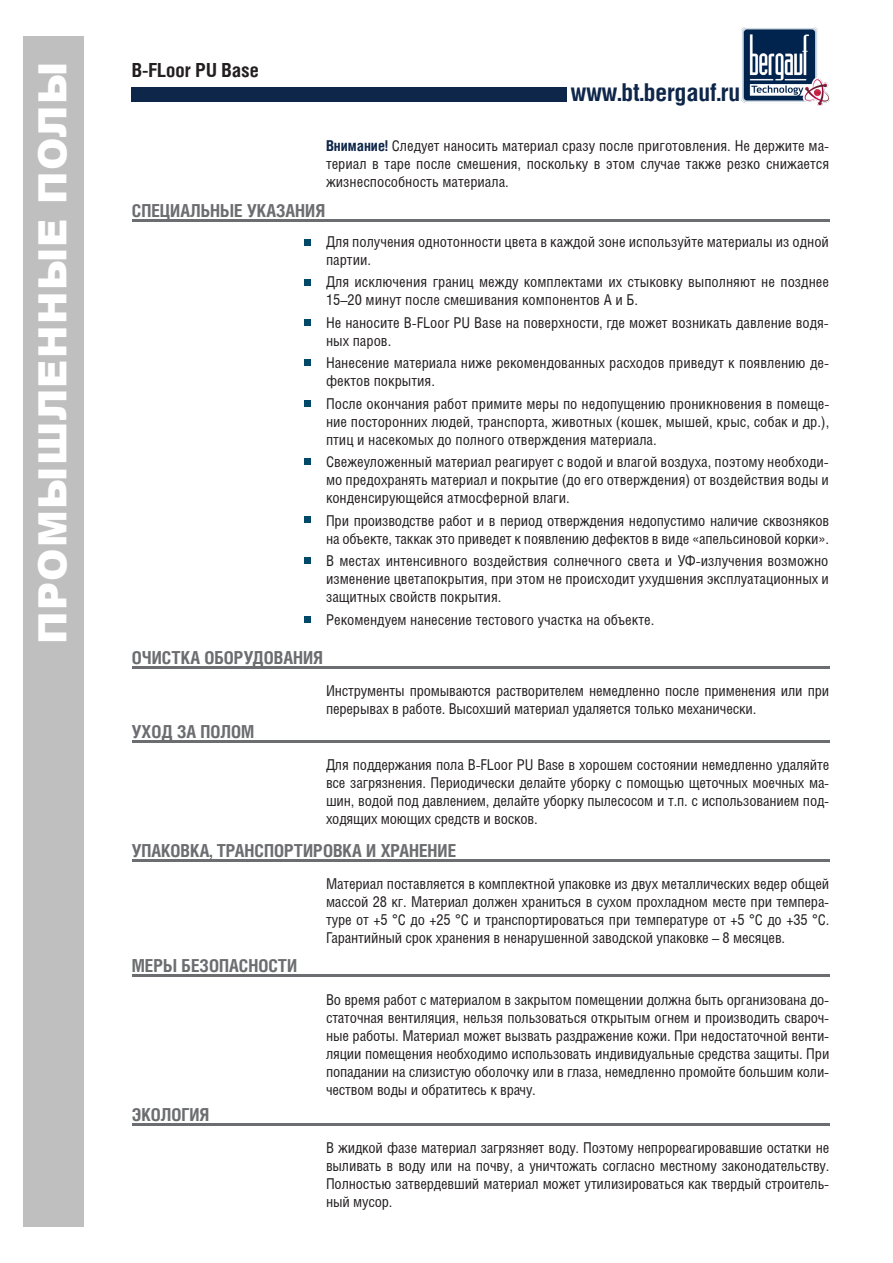
<style>
.page{position:relative;width:893px;height:1263px;background:#fff}
.page>*{position:absolute;margin:0;border:0;box-sizing:border-box;transform-origin:0 0}
.t1{font:900 39px "Arial";letter-spacing:.035em;color:#fff}
.t2{font:700 24.75px "Helios Cond";color:#0e2649}
.t3{font:700 19.5px "Helios Cond";color:#231f20}
.t4{font:700 18px "Helios Cond";color:#6c6d70}
.t5{font:15px/18px "Helios Cond";color:#231f20;text-align:justify}
.s1{font-weight:700;color:#0e2649}
</style>
<div class="page">
<div style="left:23px;top:36px;width:61px;height:1191px;background:#bfbfc0"></div>
<div style="left:132px;top:87px;width:435px;height:15px;background:#0e2649"></div>
<img style="left:742px;top:27px;width:87px;height:79px">
<hr style="left:132px;top:219px;width:697px;height:3px;background:#6c6d70">
<div style="left:305px;top:239px;width:6px;height:7px;background:#004867"></div>
<svg style="left:305px;top:279px;width:6px;height:6px"></svg>
<svg style="left:305px;top:319px;width:6px;height:6px"></svg>
<svg style="left:305px;top:359px;width:6px;height:6px"></svg>
<svg style="left:305px;top:400px;width:6px;height:6px"></svg>
<svg style="left:305px;top:459px;width:6px;height:6px"></svg>
<div style="left:305px;top:516px;width:6px;height:7px;background:#004867"></div>
<div style="left:305px;top:557px;width:6px;height:7px;background:#004867"></div>
<svg style="left:305px;top:617px;width:6px;height:6px"></svg>
<hr style="left:132px;top:666px;width:697px;height:3px;background:#6c6d70">
<hr style="left:132px;top:740px;width:697px;height:3px;background:#6c6d70">
<hr style="left:132px;top:859px;width:697px;height:2px;background:#6c6d70">
<hr style="left:132px;top:974px;width:697px;height:3px;background:#6c6d70">
<hr style="left:132px;top:1123px;width:697px;height:3px;background:#6c6d70">
<p class="t1" style="left:24px;top:644px;width:584px;rotate:-90deg">ПРОМЫШЛЕННЫЕ ПОЛЫ</p>
<p class="t3" style="left:132px;top:59px;width:129px">B-FLoor PU Base</p>
<p class="t2" style="left:571px;top:77px;width:171px">www.bt.bergauf.ru</p>
<p class="t5" style="left:326px;top:137px;width:505px"><span class="s1">Внимание!</span> Следует наносить материал сразу после приготовления. Не держите ма&shy;териал в таре после смешения, поскольку в этом случае также резко снижается жизнеспособность материала.</p>
<p class="t4" style="left:132px;top:200px;width:195px">СПЕЦИАЛЬНЫЕ УКАЗАНИЯ</p>
<p class="t5" style="left:326px;top:232px;width:504px">Для получения однотонности цвета в каждой зоне используйте материалы из одной партии.</p>
<p class="t5" style="left:326px;top:273px;width:504px">Для исключения границ между комплектами их стыковку выполняют не позднее<br>15–20 минут после смешивания компонентов А и Б.</p>
<p class="t5" style="left:326px;top:313px;width:504px">Не наносите B-FLoor PU Base на поверхности, где может возникать давление водя&shy;ных паров.</p>
<p class="t5" style="left:326px;top:354px;width:504px">Нанесение материала ниже рекомендованных расходов приведут к появлению де&shy;фектов покрытия.</p>
<p class="t5" style="left:326px;top:394px;width:505px">После окончания работ примите меры по недопущению проникновения в помеще&shy;ние посторонних людей, транспорта, животных (кошек, мышей, крыс, собак и др.), птиц и насекомых до полного отверждения материала.</p>
<p class="t5" style="left:326px;top:453px;width:504px">Свежеуложенный материал реагирует с водой и влагой воздуха, поэтому необходи&shy;мо предохранять материал и покрытие (до его отверждения) от воздействия воды и конденсирующейся атмосферной влаги.</p>
<p class="t5" style="left:326px;top:511px;width:505px">При производстве работ и в период отверждения недопустимо наличие сквозняков на объекте, таккак это приведет к появлению дефектов в виде «апельсиновой корки».</p>
<p class="t5" style="left:326px;top:552px;width:504px">В местах интенсивного воздействия солнечного света и УФ-излучения возможно изменение цветапокрытия, при этом не происходит ухудшения эксплуатационных и защитных свойств покрытия.</p>
<p class="t5" style="left:326px;top:610px;width:330px">Рекомендуем нанесение тестового участка на объекте.</p>
<p class="t4" style="left:132px;top:647px;width:193px">ОЧИСТКА ОБОРУДОВАНИЯ</p>
<p class="t4" style="left:132px;top:721px;width:124px">УХОД ЗА ПОЛОМ</p>
<p class="t5" style="left:326px;top:681px;width:505px">Инструменты промываются растворителем немедленно после применения или при перерывах в работе. Высохший материал удаляется только механически.</p>
<p class="t5" style="left:326px;top:755px;width:505px">Для поддержания пола B-FLoor PU Base в хорошем состоянии немедленно удаляйте все загрязнения. Периодически делайте уборку с помощью щеточных моечных ма&shy;шин, водой под давлением, делайте уборку пылесосом и т.п. с использованием под&shy;ходящих моющих средств и восков.</p>
<p class="t4" style="left:132px;top:839px;width:326px">УПАКОВКА, ТРАНСПОРТИРОВКА И ХРАНЕНИЕ</p>
<p class="t4" style="left:132px;top:955px;width:167px">МЕРЫ БЕЗОПАСНОСТИ</p>
<p class="t4" style="left:132px;top:1104px;width:79px">ЭКОЛОГИЯ</p>
<p class="t5" style="left:326px;top:874px;width:505px">Материал поставляется в комплектной упаковке из двух металлических ведер общей массой 28 кг. Материал должен храниться в сухом прохладном месте при темпера&shy;туре от +5 °С до +25 °С и транспортироваться при температуре от +5 °С до +35 °С.<br>Гарантийный срок хранения в ненарушенной заводской упаковке – 8 месяцев.</p>
<p class="t5" style="left:326px;top:990px;width:505px">Во время работ с материалом в закрытом помещении должна быть организована до&shy;статочная вентиляция, нельзя пользоваться открытым огнем и производить свароч&shy;ные работы. Материал может вызвать раздражение кожи. При недостаточной венти&shy;ляции помещения необходимо использовать индивидуальные средства защиты. При попадании на слизистую оболочку или в глаза, немедленно промойте большим коли&shy;чеством воды и обратитесь к врачу.</p>
<p class="t5" style="left:326px;top:1139px;width:505px">В жидкой фазе материал загрязняет воду. Поэтому непрореагировавшие остатки не выливать в воду или на почву, а уничтожать согласно местному законодательству.<br>Полностью затвердевший материал может утилизироваться как твердый строитель&shy;ный мусор.</p>
</div>
